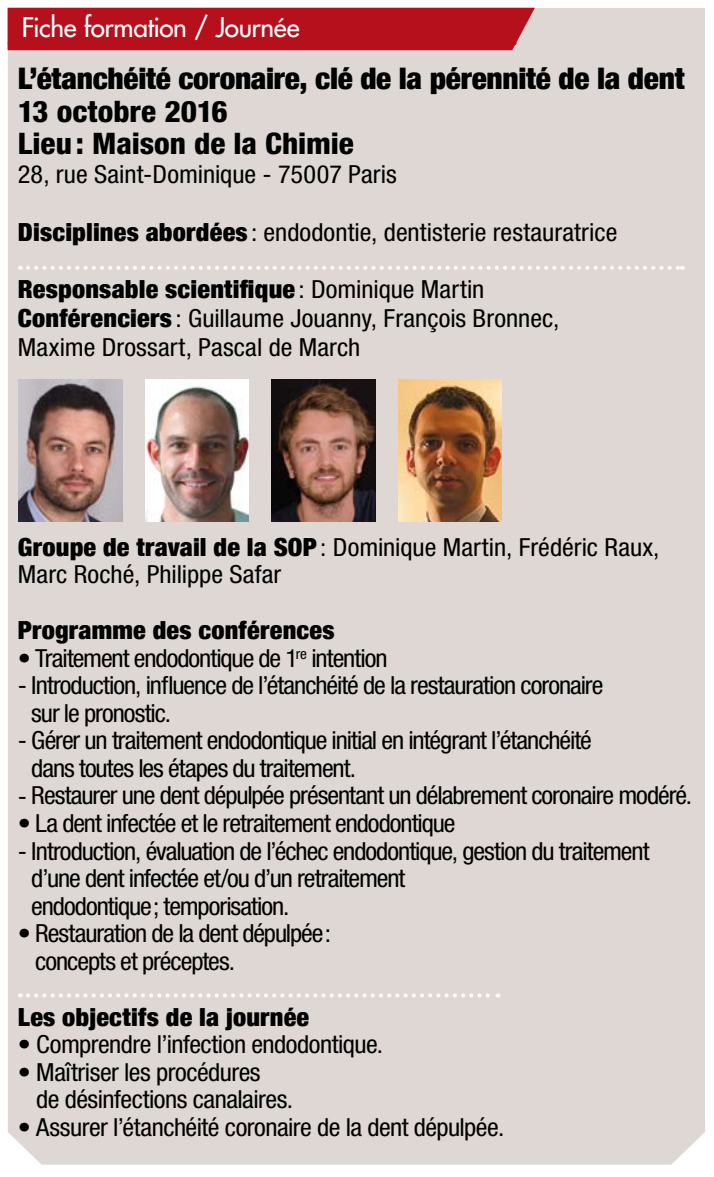
<style>
.page{position:relative;width:714px;height:1177px;background:#fff}
.page>*{position:absolute;margin:0;border:0;box-sizing:border-box;transform-origin:0 0}
.t1{font:900 condensed 29.75px "Helvetica Neue";letter-spacing:-.01em;color:#000;scale:1.05 1}
.t2{font:800 condensed 29.75px/32.5px "Helvetica Neue LT Std";letter-spacing:-.005em;color:#000;scale:1.05 1}
.t3{font:500 26.25px "Futura Std";letter-spacing:-.015em;color:#fff}
.t4{font:condensed 25px/27.5px "Helvetica Neue LT Std";letter-spacing:-.035em;color:#000;scale:1.05 1}
.t5{font:condensed 25px/27.5px "Helvetica Neue LT Std";color:#000;scale:1.05 1}
.t6{font:900 condensed 25px "Helvetica Neue";letter-spacing:.01em;color:#000;scale:1.05 1}
.t7{font:condensed 25px/28.8px "Helvetica Neue LT Std";letter-spacing:.005em;color:#000;scale:1.05 1}
.s1{font-family:"Helvetica Neue";font-weight:900}
.s2{font-family:"Helvetica Neue LT Std";font-weight:400}
</style>
<div class="page">
<div style="left:8px;top:8px;width:696px;height:1157px;background:#dfd7d3"></div>
<div style="left:8px;top:8px;width:526px;height:42px;background:#b6101d"></div>
<svg style="left:28px;top:266px;width:654px;height:4px"></svg>
<svg style="left:28px;top:993px;width:470px;height:4px"></svg>
<img style="left:145px;top:380px;width:104px;height:141px">
<img style="left:19px;top:380px;width:103px;height:141px">
<img style="left:398px;top:380px;width:103px;height:141px">
<img style="left:272px;top:380px;width:103px;height:141px">
<p class="t3" style="left:22px;top:11px;width:279px">Fiche formation / Journée</p>
<p class="t1" style="left:18px;top:54px;width:636px">L’étanchéité coronaire, clé de la pérennité de la dent</p>
<p class="t2" style="left:18px;top:95px;width:321px">13 octobre 2016<br>Lieu: Maison de la Chimie</p>
<p class="t5" style="left:18px;top:160px;width:362px">28, rue Saint-Dominique - 75007 Paris</p>
<p class="t5" style="left:18px;top:218px;width:572px"><span class="s1">Disciplines abordées</span> : endodontie, dentisterie restauratrice</p>
<p class="t6" style="left:18px;top:269px;width:445px">Responsable scientifique <span class="s2">: Dominique Martin</span></p>
<p class="t7" style="left:18px;top:303px;width:517px"><span class="s1">Conférenciers</span> : Guillaume Jouanny, François Bronnec,<br>Maxime Drossart, Pascal de March</p>
<p class="t5" style="left:18px;top:533px;width:612px"><span class="s1">Groupe de travail de la SOP</span>: Dominique Martin, Frédéric Raux,<br>Marc Roché, Philippe Safar</p>
<p class="t6" style="left:18px;top:610px;width:303px">Programme des conférences</p>
<p class="t4" style="left:18px;top:644px;width:353px">• Traitement endodontique de 1<sup>re</sup> intention</p>
<p class="t4" style="left:31px;top:672px;width:546px;text-indent:-13px">- Introduction, influence de l’étanchéité de la restauration coronaire sur le pronostic.</p>
<p class="t4" style="left:31px;top:727px;width:535px;text-indent:-13px">- Gérer un traitement endodontique initial en intégrant l’étanchéité dans toutes les étapes du traitement.</p>
<p class="t4" style="left:18px;top:782px;width:643px">- Restaurer une dent dépulpée présentant un délabrement coronaire modéré.</p>
<p class="t4" style="left:18px;top:809px;width:418px">• La dent infectée et le retraitement endodontique</p>
<p class="t4" style="left:31px;top:837px;width:590px;text-indent:-13px">- Introduction, évaluation de l’échec endodontique, gestion du traitement d’une dent infectée et/ou d’un retraitement<br>endodontique; temporisation.</p>
<p class="t4" style="left:35px;top:919px;width:283px;text-indent:-17px">• Restauration de la dent dépulpée: concepts et préceptes.</p>
<p class="t6" style="left:18px;top:996px;width:279px">Les objectifs de la journée</p>
<p class="t4" style="left:18px;top:1030px;width:349px">• Comprendre l’infection endodontique.</p>
<p class="t4" style="left:36px;top:1058px;width:246px;text-indent:-18px">• Maîtriser les procédures<br>de désinfections canalaires.</p>
<p class="t4" style="left:18px;top:1113px;width:464px">• Assurer l’étanchéité coronaire de la dent dépulpée.</p>
</div>
